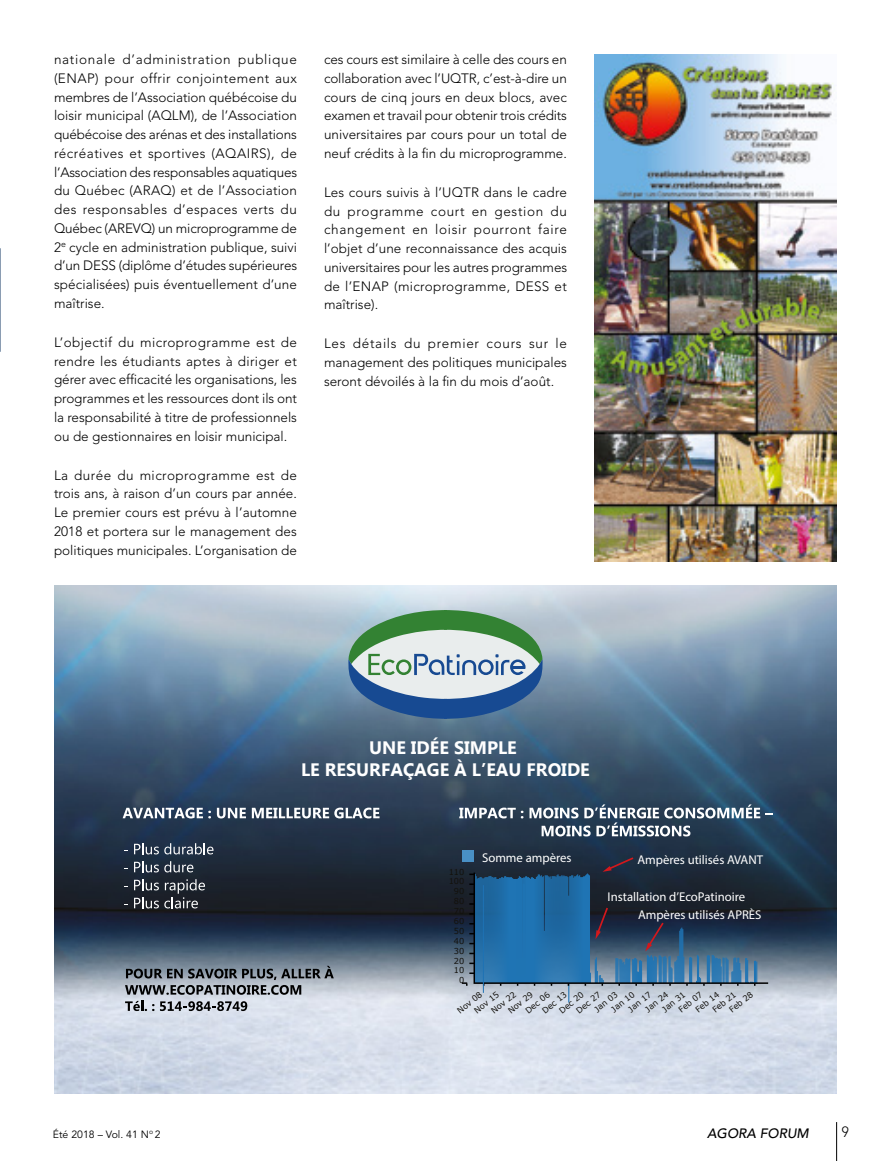
<style>
.page{position:relative;width:891px;height:1161px;background:#fff}
.page>*{position:absolute;margin:0;border:0;box-sizing:border-box;transform-origin:0 0}
.t1{font:700 18px/21.6px "Myanmar Text";color:#fff;text-align:center}
.t2{font:300 14.85px "Avenir";color:#000;scale:.91 1}
.t3{font:300 13.5px/18.8px "Avenir";color:#000;text-align:justify}
.t4{font:italic 500 13.5px "Avenir";color:#000}
.t5{font:12.75px "Myriad Pro";color:#fff}
.t6{font:10.5px "Avenir";color:#000}
.t7{font:8.25px/9.9px "Verdana";color:#13110c;text-align:right}
</style>
<div class="page">
<img style="left:54px;top:586px;width:783px;height:508px">
<svg style="left:125px;top:966px;width:209px;height:29px;background:#798189"></svg>
<svg style="left:125px;top:1001px;width:122px;height:10px"></svg>
<svg style="left:123px;top:808px;width:88px;height:10px"></svg>
<svg style="left:217px;top:808px;width:29px;height:10px"></svg>
<svg style="left:252px;top:808px;width:128px;height:10px"></svg>
<svg style="left:134px;top:843px;width:80px;height:11px"></svg>
<svg style="left:134px;top:861px;width:59px;height:11px"></svg>
<svg style="left:134px;top:879px;width:71px;height:29px;background:#484c54"></svg>
<svg style="left:459px;top:808px;width:65px;height:10px"></svg>
<svg style="left:530px;top:804px;width:242px;height:32px"></svg>
<div style="left:462px;top:850px;width:12px;height:12px;background:#4990c5"></div>
<hr style="left:568px;top:896px;width:1px;height:107px;background:#1f74b4">
<svg style="left:462px;top:857px;width:308px;height:129px;background:#294e6f"></svg>
<svg style="left:348px;top:610px;width:195px;height:109px;background:#86a6aa"></svg>
<img style="left:594px;top:54px;width:243px;height:508px">
<hr style="left:836px;top:1122px;width:1px;height:39px;background:#000">
<p class="t3" style="left:54px;top:51px;width:245px">nationale d’administration publique (ENAP) pour offrir conjointement aux membres de l’Association québécoise du loisir municipal (AQLM), de l’Association québécoise des arénas et des installations récréatives et sportives (AQAIRS), de l’Association des responsables aquatiques du Québec (ARAQ) et de l’Association des responsables d’espaces verts du Québec (AREVQ) un microprogramme de 2<sup>e</sup> cycle en administration publique, suivi d’un DESS (diplôme d’études supérieures spécialisées) puis éventuellement d’une maîtrise.</p>
<p class="t3" style="left:54px;top:334px;width:245px">L’objectif du microprogramme est de rendre les étudiants aptes à diriger et gérer avec efficacité les organisations, les programmes et les ressources dont ils ont la responsabilité à titre de professionnels ou de gestionnaires en loisir municipal.</p>
<p class="t3" style="left:54px;top:467px;width:245px">La durée du microprogramme est de trois ans, à raison d’un cours par année.<br>Le premier cours est prévu à l’automne 2018 et portera sur le management des politiques municipales. L’organisation de</p>
<p class="t3" style="left:324px;top:51px;width:245px">ces cours est similaire à celle des cours en collaboration avec l’UQTR, c’est-à-dire un cours de cinq jours en deux blocs, avec examen et travail pour obtenir trois crédits universitaires par cours pour un total de neuf crédits à la fin du microprogramme.</p>
<p class="t3" style="left:324px;top:184px;width:245px">Les cours suivis à l’UQTR dans le cadre du programme court en gestion du changement en loisir pourront faire l’objet d’une reconnaissance des acquis universitaires pour les autres programmes de l’ENAP (microprogramme, DESS et maîtrise).</p>
<p class="t3" style="left:324px;top:335px;width:245px">Les détails du premier cours sur le management des politiques municipales seront dévoilés à la fin du mois d’août.</p>
<h1 class="t1" style="left:301px;top:739px;width:290px">UNE IDÉE SIMPLE<br>LE RESURFAÇAGE À L’EAU FROIDE</h1>
<p class="t7" style="left:449px;top:867px;width:17px">110<br>100<br>90</p>
<p class="t7" style="left:454px;top:916px;width:12px;text-align:justify">60<br>50<br>40<br>30<br>20<br>10</p>
<p class="t7" style="left:459px;top:976px;width:7px">0</p>
<p class="t5" style="left:482px;top:851px;width:91px">Somme ampères</p>
<p class="t5" style="left:638px;top:854px;width:127px">Ampères utilisés AVANT</p>
<p class="t5" style="left:608px;top:890px;width:139px">Installation d’EcoPatinoire</p>
<p class="t5" style="left:638px;top:909px;width:125px">Ampères utilisés APRÈS</p>
<p class="t7" style="left:727px;top:1007px;width:29px;rotate:-39deg">Feb 28</p>
<p class="t7" style="left:523px;top:1008px;width:30px;rotate:-39deg">Dec 06</p>
<p class="t7" style="left:455px;top:1008px;width:31px;rotate:-39deg">Nov 08</p>
<p class="t7" style="left:609px;top:1006px;width:29px;rotate:-39deg">Jan 10</p>
<p class="t7" style="left:643px;top:1006px;width:29px;rotate:-39deg">Jan 24</p>
<p class="t7" style="left:694px;top:1007px;width:29px;rotate:-39deg">Feb 14</p>
<p class="t7" style="left:557px;top:1008px;width:30px;rotate:-39deg">Dec 20</p>
<p class="t7" style="left:489px;top:1008px;width:31px;rotate:-39deg">Nov 22</p>
<p class="t7" style="left:506px;top:1008px;width:31px;rotate:-39deg">Nov 29</p>
<p class="t7" style="left:592px;top:1006px;width:29px;rotate:-39deg">Jan 03</p>
<p class="t7" style="left:540px;top:1008px;width:30px;rotate:-39deg">Dec 13</p>
<p class="t7" style="left:626px;top:1006px;width:29px;rotate:-39deg">Jan 17</p>
<p class="t7" style="left:677px;top:1007px;width:29px;rotate:-39deg">Feb 07</p>
<p class="t7" style="left:574px;top:1008px;width:30px;rotate:-39deg">Dec 27</p>
<p class="t7" style="left:472px;top:1008px;width:31px;rotate:-39deg">Nov 15</p>
<p class="t7" style="left:711px;top:1007px;width:29px;rotate:-39deg">Feb 21</p>
<p class="t7" style="left:660px;top:1006px;width:29px;rotate:-39deg">Jan 31</p>
<p class="t6" style="left:53px;top:1128px;width:109px">Été 2018 – Vol. 41 N<sup>o</sup> 2</p>
<p class="t4" style="left:707px;top:1125px;width:103px">AGORA FORUM</p>
<p class="t2" style="left:842px;top:1126px;width:9px">9</p>
</div>
